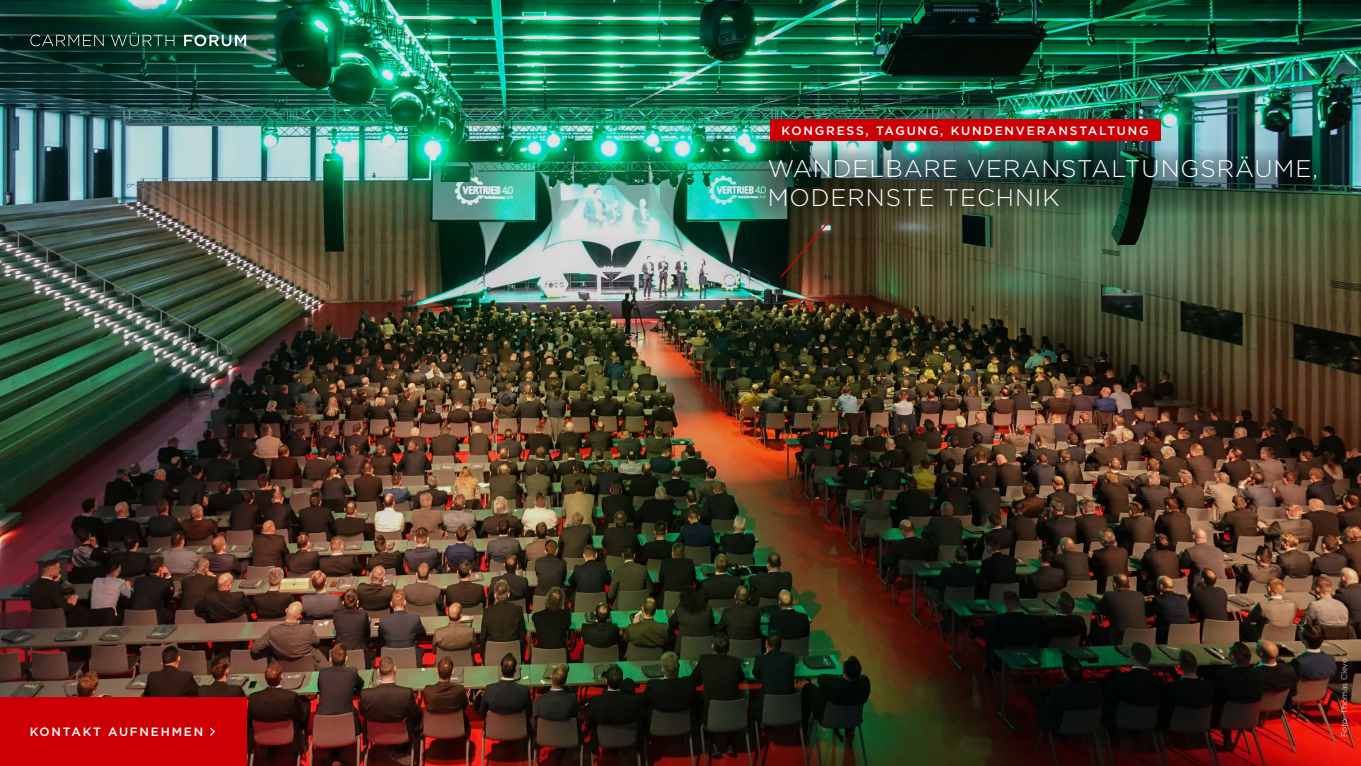
<style>
.page{position:relative;width:1361px;height:766px;background:#fff}
.page>*{position:absolute;margin:0;border:0;box-sizing:border-box;transform-origin:0 0}
.t1{font:300 24px/28.8px "Gotham";letter-spacing:.04em;color:#fff}
.t2{font:500 12px "Gotham";letter-spacing:.15em;color:#fff}
.t3{font:300 8.25px "Gotham";letter-spacing:-.01em;color:#fff}
</style>
<div class="page">
<img style="left:0;top:0;width:1361px;height:765px">
<svg style="left:0;top:4px;width:310px;height:66px;background:#094632"></svg>
<img style="left:757px;top:149px;width:570px;height:66px">
<svg style="left:30px;top:35px;width:74px;height:11px"></svg>
<svg style="left:111px;top:33px;width:63px;height:13px"></svg>
<svg style="left:184px;top:35px;width:62px;height:11px"></svg>
<svg style="left:779px;top:219px;width:52px;height:59px;background:#3c2c1a"></svg>
<div style="left:0;top:697px;width:247px;height:68px;background:#cc0004"></div>
<svg style="left:210px;top:727px;width:5px;height:9px"></svg>
<div style="left:770px;top:119px;width:390px;height:22px;background:#cc0004"></div>
<p class="t2" style="left:30px;top:723px;width:175px">KONTAKT AUFNEHMEN</p>
<p class="t2" style="left:781px;top:123px;width:369px">KONGRESS, TAGUNG, KUNDENVERANSTALTUNG</p>
<h1 class="t1" style="left:767px;top:154px;width:552px">WANDELBARE VERANSTALTUNGSRÄUME,<br>MODERNSTE TECHNIK</h1>
<p class="t3" style="left:1339px;top:737px;width:80px;rotate:-90deg">Foto: Thomas Cleve</p>
</div>
